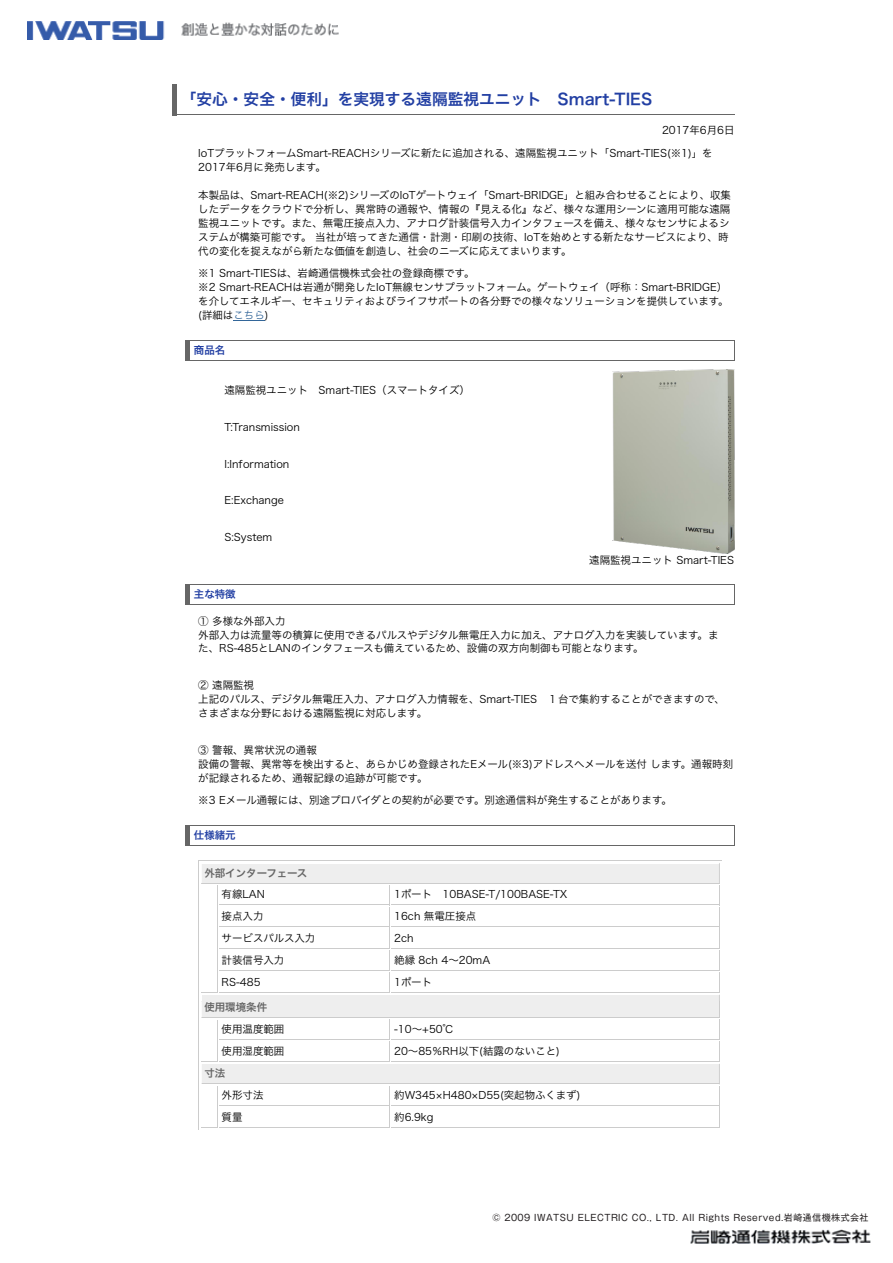
<style>
.page{position:relative;width:893px;height:1263px;background:#fff}
.page>*{position:absolute;margin:0;border:0;box-sizing:border-box;transform-origin:0 0}
.t1{font:15.75px "Hira Kaku Pro W6";color:#223fa3}
.t2{font:10.5px/14px "Hira Kaku Pro W3";color:#000}
.t3{font:10.5px "Hira Kaku Pro W6";color:#666}
.t4{font:10.5px "Hira Kaku Pro W6";color:#223fa3}
.t5{font:9px "Gothic MB101 Pro";letter-spacing:.05em;color:#231f20}
.s1{color:#369}
</style>
<div class="page">
<hr style="left:172px;top:114px;width:563px;height:1px;background:#666">
<hr style="left:172px;top:84px;width:4px;height:31px;background:#666">
<hr style="left:185px;top:340px;width:550px;height:1px;background:#666">
<hr style="left:185px;top:360px;width:550px;height:1px;background:#666">
<div style="left:185px;top:340px;width:5px;height:21px;background:#666"></div>
<svg style="left:734px;top:341px;width:1px;height:19px"></svg>
<hr style="left:185px;top:584px;width:550px;height:1px;background:#666">
<hr style="left:185px;top:604px;width:550px;height:1px;background:#666">
<div style="left:185px;top:584px;width:5px;height:21px;background:#666"></div>
<svg style="left:734px;top:585px;width:1px;height:19px"></svg>
<hr style="left:185px;top:825px;width:550px;height:1px;background:#666">
<hr style="left:185px;top:845px;width:550px;height:1px;background:#666">
<div style="left:185px;top:825px;width:5px;height:21px;background:#666"></div>
<svg style="left:734px;top:826px;width:1px;height:19px"></svg>
<hr style="left:198px;top:860px;width:524px;height:1px;background:#ccc">
<hr style="left:198px;top:860px;width:1px;height:150px;background:#ccc">
<div style="left:201px;top:863px;width:519px;height:20px;background:#eee"></div>
<hr style="left:201px;top:863px;width:519px;height:1px;background:#fff">
<hr style="left:201px;top:883px;width:519px;height:1px;background:#ccc">
<svg style="left:201px;top:864px;width:1px;height:19px"></svg>
<hr style="left:217px;top:885px;width:1px;height:107px;background:#ccc">
<hr style="left:219px;top:904px;width:171px;height:1px;background:#ccc">
<hr style="left:391px;top:904px;width:329px;height:1px;background:#ccc">
<hr style="left:219px;top:926px;width:171px;height:1px;background:#ccc">
<hr style="left:391px;top:926px;width:329px;height:1px;background:#ccc">
<hr style="left:219px;top:948px;width:171px;height:1px;background:#ccc">
<hr style="left:391px;top:948px;width:329px;height:1px;background:#ccc">
<hr style="left:219px;top:970px;width:171px;height:1px;background:#ccc">
<hr style="left:391px;top:970px;width:329px;height:1px;background:#ccc">
<hr style="left:219px;top:992px;width:171px;height:1px;background:#ccc">
<svg style="left:389px;top:885px;width:1px;height:107px"></svg>
<hr style="left:391px;top:992px;width:329px;height:1px;background:#ccc">
<div style="left:201px;top:994px;width:519px;height:16px;background:#eee"></div>
<hr style="left:201px;top:994px;width:519px;height:1px;background:#fff">
<img style="left:613px;top:370px;width:122px;height:183px">
<hr style="left:233px;top:320px;width:32px;height:1px;background:#369">
<hr style="left:198px;top:1001px;width:1px;height:129px;background:#ccc">
<div style="left:201px;top:1001px;width:519px;height:17px;background:#eee"></div>
<hr style="left:201px;top:1017px;width:519px;height:1px;background:#ccc">
<svg style="left:201px;top:992px;width:16px;height:26px"></svg>
<hr style="left:217px;top:1020px;width:1px;height:42px;background:#ccc">
<hr style="left:219px;top:1039px;width:171px;height:1px;background:#ccc">
<hr style="left:391px;top:1039px;width:329px;height:1px;background:#ccc">
<hr style="left:219px;top:1061px;width:171px;height:1px;background:#ccc">
<svg style="left:389px;top:1020px;width:1px;height:41px"></svg>
<hr style="left:391px;top:1061px;width:329px;height:1px;background:#ccc">
<div style="left:201px;top:1063px;width:519px;height:21px;background:#eee"></div>
<hr style="left:201px;top:1063px;width:519px;height:1px;background:#fff">
<hr style="left:201px;top:1083px;width:519px;height:1px;background:#ccc">
<svg style="left:201px;top:1061px;width:16px;height:23px"></svg>
<svg style="left:201px;top:1127px;width:16px;height:1px"></svg>
<hr style="left:217px;top:1086px;width:1px;height:42px;background:#ccc">
<hr style="left:219px;top:1105px;width:171px;height:1px;background:#ccc">
<hr style="left:391px;top:1105px;width:329px;height:1px;background:#ccc">
<hr style="left:219px;top:1127px;width:171px;height:1px;background:#ccc">
<svg style="left:389px;top:1086px;width:1px;height:41px"></svg>
<hr style="left:391px;top:1127px;width:329px;height:1px;background:#ccc">
<svg style="left:719px;top:863px;width:1px;height:264px"></svg>
<img style="left:690px;top:1230px;width:180px;height:13px">
<img style="left:28px;top:21px;width:310px;height:19px">
<h1 class="t1" style="left:181px;top:85px;width:473px">「安心・安全・便利」を実現する遠隔監視ユニット　Smart-TIES</h1>
<p class="t2" style="left:198px;top:118px;width:538px;line-height:22.6px;text-indent:464px">2017年6月6日<br>IoTプラットフォームSmart-REACHシリーズに新たに追加される、遠隔監視ユニット「Smart-TIES(※1)」を</p>
<p class="t2" style="left:198px;top:159px;width:129px">2017年6月に発売します。</p>
<p class="t2" style="left:198px;top:187px;width:534px">本製品は、Smart-REACH(※2)シリーズのIoTゲートウェイ「Smart-BRIDGE」と組み合わせることにより、収集したデータをクラウドで分析し、異常時の通報や、情報の『見える化』など、様々な運用シーンに適用可能な遠隔監視ユニットです。また、無電圧接点入力、アナログ計装信号入力インタフェースを備え、様々なセンサによるシステムが構築可能です。 当社が培ってきた通信・計測・印刷の技術、IoTを始めとする新たなサービスにより、時代の変化を捉えながら新たな価値を創造し、社会のニーズに応えてまいります。</p>
<p class="t2" style="left:198px;top:266px;width:532px">※1 Smart-TIESは、岩崎通信機株式会社の登録商標です。<br>※2 Smart-REACHは岩通が開発したIoT無線センサプラットフォーム。ゲートウェイ（呼称：Smart-BRIDGE）を介してエネルギー、セキュリティおよびライフサポートの各分野での様々なソリューションを提供しています。(詳細は<span class="s1">こちら</span>)</p>
<p class="t4" style="left:194px;top:341px;width:33px">商品名</p>
<p class="t2" style="left:224px;top:383px;width:247px">遠隔監視ユニット　Smart-TIES（スマートタイズ）</p>
<p class="t2" style="left:224px;top:419px;width:77px">T:Transmission</p>
<p class="t2" style="left:224px;top:456px;width:66px">I:Information</p>
<p class="t2" style="left:224px;top:492px;width:61px">E:Exchange</p>
<p class="t2" style="left:224px;top:529px;width:49px">S:System</p>
<p class="t2" style="left:589px;top:552px;width:146px">遠隔監視ユニット Smart-TIES</p>
<p class="t4" style="left:194px;top:585px;width:43px">主な特徴</p>
<p class="t2" style="left:198px;top:613px;width:522px">① 多様な外部入力<br>外部入力は流量等の積算に使用できるパルスやデジタル無電圧入力に加え、アナログ入力を実装しています。また、RS-485とLANのインタフェースも備えているため、設備の双方向制御も可能となります。</p>
<p class="t2" style="left:198px;top:677px;width:528px">② 遠隔監視<br>上記のパルス、デジタル無電圧入力、アナログ入力情報を、Smart-TIES　１台で集約することができますので、さまざまな分野における遠隔監視に対応します。</p>
<p class="t2" style="left:198px;top:742px;width:536px">③ 警報、異常状況の通報<br>設備の警報、異常等を検出すると、あらかじめ登録されたEメール(※3)アドレスへメールを送付 します。通報時刻が記録されるため、通報記録の追跡が可能です。</p>
<p class="t2" style="left:198px;top:792px;width:475px">※3 Eメール通報には、別途プロバイダとの契約が必要です。別途通信料が発生することがあります。</p>
<p class="t4" style="left:194px;top:826px;width:43px">仕様緒元</p>
<p class="t3" style="left:204px;top:863px;width:104px">外部インターフェース</p>
<p class="t2" style="left:222px;top:887px;width:45px">有線LAN</p>
<p class="t2" style="left:394px;top:887px;width:175px">1ポート　10BASE-T/100BASE-TX</p>
<p class="t2" style="left:222px;top:908px;width:43px">接点入力</p>
<p class="t2" style="left:394px;top:908px;width:84px">16ch 無電圧接点</p>
<p class="t2" style="left:222px;top:930px;width:95px">サービスパルス入力</p>
<p class="t2" style="left:394px;top:930px;width:21px">2ch</p>
<p class="t2" style="left:222px;top:952px;width:64px">計装信号入力</p>
<p class="t2" style="left:394px;top:952px;width:98px">絶縁 8ch 4～20mA</p>
<p class="t2" style="left:222px;top:974px;width:41px">RS-485</p>
<p class="t2" style="left:394px;top:974px;width:39px">1ポート</p>
<p class="t3" style="left:204px;top:998px;width:64px">使用環境条件</p>
<p class="t2" style="left:222px;top:1021px;width:64px">使用温度範囲</p>
<p class="t2" style="left:394px;top:1021px;width:61px">-10～+50℃</p>
<p class="t2" style="left:222px;top:1043px;width:64px">使用湿度範囲</p>
<p class="t2" style="left:394px;top:1043px;width:167px">20～85％RH以下(結露のないこと)</p>
<p class="t3" style="left:204px;top:1064px;width:22px">寸法</p>
<p class="t2" style="left:222px;top:1087px;width:43px">外形寸法</p>
<p class="t2" style="left:394px;top:1087px;width:188px">約W345×H480×D55(突起物ふくまず)</p>
<p class="t2" style="left:222px;top:1109px;width:22px">質量</p>
<p class="t2" style="left:394px;top:1109px;width:41px">約6.9kg</p>
<p class="t5" style="left:492px;top:1210px;width:378px">© 2009 IWATSU ELECTRIC CO., LTD. All Rights Reserved.岩崎通信機株式会社</p>
</div>
